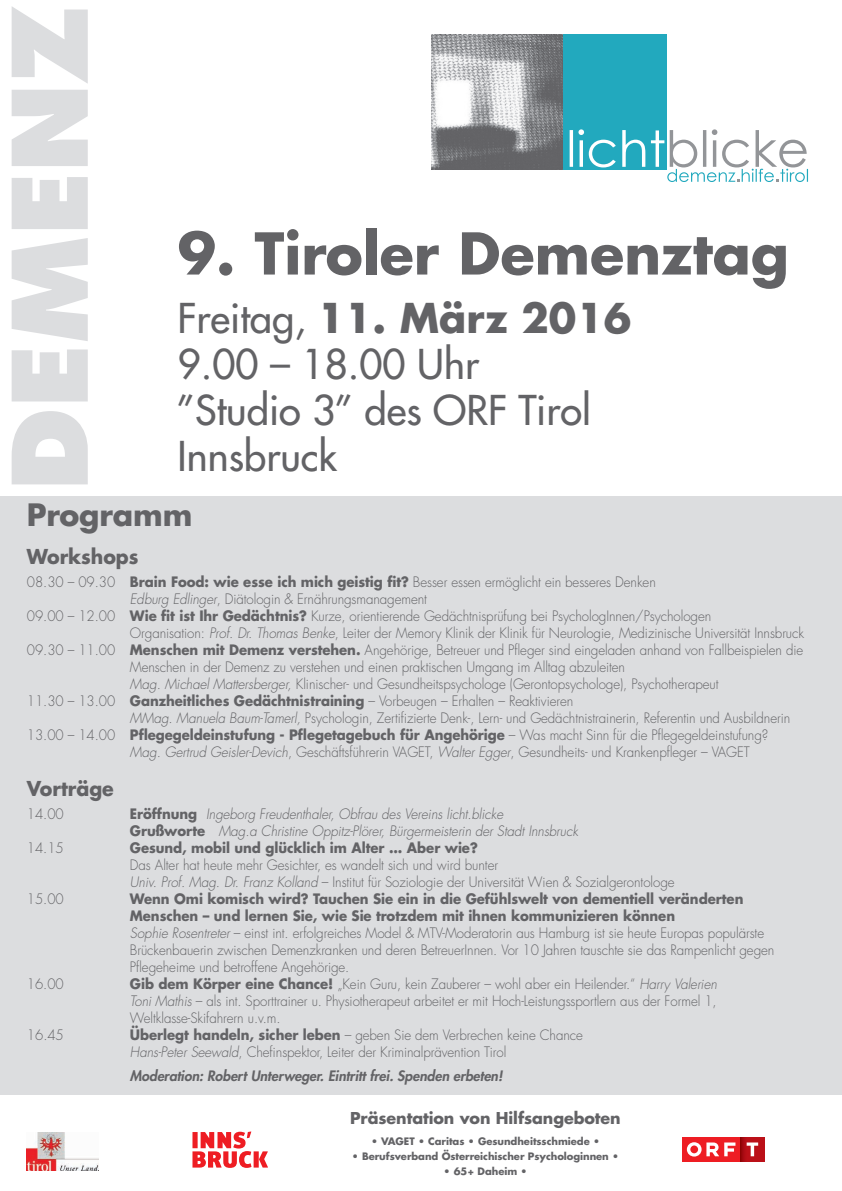
<style>
.page{position:relative;width:842px;height:1191px;background:#fff}
.page>*{position:absolute;margin:0;border:0;box-sizing:border-box;transform-origin:0 0}
.t1{font:800 101px "Futura";color:#dcdddf}
.t2{font:700 56px "Futura";color:#636366}
.t3{font:40px/46px "Futura";color:#636366}
.t4{font:700 30px "Futura";letter-spacing:-.005em;color:#636366}
.t5{font:700 20px "Futura";letter-spacing:-.005em;color:#636366;scale:.95 1}
.t6{font:700 15.9px "Futura";letter-spacing:-.005em;color:#636366}
.t7{font:300 14px/17px "Futura";letter-spacing:-.005em;color:#636366;scale:.95 1}
.t8{font:italic 300 14px/17px "Futura";letter-spacing:-.005em;color:#636366;scale:.95 1}
.t9{font:italic 800 14px "Futura";letter-spacing:-.005em;color:#636366}
.t10{font:700 14px "Futura";letter-spacing:-.005em;color:#636366;scale:.95 1}
.t11{font:700 10px "Futura";letter-spacing:-.005em;color:#636366}
.s1{font-weight:700}
.s2{font-style:italic}
.s3{font-weight:700;font-style:normal}
</style>
<div class="page">
<div style="left:0;top:496px;width:842px;height:598px;background:#dcdddf"></div>
<img style="left:431px;top:34px;width:132px;height:136px">
<div style="left:563px;top:34px;width:104px;height:136px;background:#22a9be"></div>
<svg style="left:570px;top:129px;width:238px;height:53px"></svg>
<img style="left:27px;top:1132px;width:72px;height:38px">
<svg style="left:192px;top:1131px;width:76px;height:36px"></svg>
<svg style="left:740px;top:1137px;width:25px;height:24px"></svg>
<div style="left:682px;top:1137px;width:58px;height:24px;background:#ee1d23"></div>
<svg style="left:687px;top:1142px;width:48px;height:14px"></svg>
<svg style="left:747px;top:1142px;width:11px;height:14px"></svg>
<h1 class="t1" style="left:-12px;top:491px;width:486px;rotate:-90deg">DEMENZ</h1>
<h2 class="t2" style="left:178px;top:215px;width:613px">9. Tiroler Demenztag</h2>
<h3 class="t3" style="left:178px;top:295px;width:455px">Freitag, <span class="s1">11. März 2016<br></span>9.00 – 18.00 Uhr<br>”Studio 3” des ORF Tirol<br>Innsbruck</h3>
<h3 class="t4" style="left:27px;top:494px;width:167px">Programm</h3>
<h3 class="t5" style="left:27px;top:543px;width:119px">Workshops</h3>
<p class="t7" style="left:27px;top:573px;width:663px">08.30 – 09.30 <span class="s1">Brain Food: wie esse ich mich geistig fit?</span> Besser essen ermöglicht ein besseres Denken</p>
<p class="t7" style="left:130px;top:590px;width:314px"><span class="s2">Edburg Edlinger</span>, Diätologin &amp; Ernährungsmanagement</p>
<p class="t7" style="left:27px;top:607px;width:722px">09.00 – 12.00 <span class="s1">Wie fit ist Ihr Gedächtnis?</span> Kurze, orientierende Gedächtnisprüfung bei PsychologInnen/Psychologen</p>
<p class="t7" style="left:130px;top:624px;width:711px">Organisation: <span class="s2">Prof. Dr. Thomas Benke</span>, Leiter der Memory Klinik der Klinik für Neurologie, Medizinische Universität Innsbruck</p>
<p class="t7" style="left:27px;top:641px;width:819px">09.30 – 11.00 <span class="s1">Menschen mit Demenz verstehen.</span> Angehörige, Betreuer und Pfleger sind eingeladen anhand von Fallbeispielen die</p>
<p class="t7" style="left:130px;top:658px;width:523px">Menschen in der Demenz zu verstehen und einen praktischen Umgang im Alltag abzuleiten</p>
<p class="t7" style="left:130px;top:675px;width:621px"><span class="s2">Mag. Michael Mattersberger,</span> Klinischer- und Gesundheitspsychologe (Gerontopsychologe), Psychotherapeut</p>
<p class="t7" style="left:27px;top:692px;width:577px">11.30 – 13.00 <span class="s1">Ganzheitliches Gedächtnistraining</span> – Vorbeugen – Erhalten – Reaktivieren</p>
<p class="t7" style="left:130px;top:709px;width:696px"><span class="s2">MMag. Manuela Baum-Tamerl,</span> Psychologin, Zertifizierte Denk-, Lern- und Gedächtnistrainerin, Referentin und Ausbildnerin</p>
<p class="t7" style="left:27px;top:726px;width:782px">13.00 – 14.00 <span class="s1">Pflegegeldeinstufung - Pflegetagebuch für Angehörige</span> – Was macht Sinn für die Pflegegeldeinstufung?</p>
<p class="t7" style="left:130px;top:743px;width:654px"><span class="s2">Mag. Gertrud Geisler-Devich</span>, Geschäftsführerin VAGET, <span class="s2">Walter Egger</span>, Gesundheits- und Krankenpfleger – VAGET</p>
<h3 class="t5" style="left:27px;top:775px;width:93px">Vorträge</h3>
<p class="t7" style="left:27px;top:805px;width:40px">14.00</p>
<p class="t8" style="left:130px;top:805px;width:473px"><span class="s3">Eröffnung</span> Ingeborg Freudenthaler, Obfrau des Vereins licht.blicke<br><span class="s3">Grußworte</span> Mag.a Christine Oppitz-Plörer, Bürgermeisterin der Stadt Innsbruck</p>
<p class="t7" style="left:27px;top:839px;width:40px">14.15</p>
<p class="t10" style="left:130px;top:838px;width:368px">Gesund, mobil und glücklich im Alter ... Aber wie?</p>
<p class="t7" style="left:130px;top:856px;width:575px">Das Alter hat heute mehr Gesichter, es wandelt sich und wird bunter<br><span class="s2">Univ. Prof. Mag. Dr. Franz Kolland</span> – Institut für Soziologie der Universität Wien &amp; Sozialgerontologe</p>
<p class="t7" style="left:27px;top:890px;width:40px">15.00</p>
<p class="t7" style="left:130px;top:890px;width:680px"><span class="s1">Wenn Omi komisch wird? Tauchen Sie ein in die Gefühlswelt von dementiell veränderten Menschen – und lernen Sie, wie Sie trotzdem mit ihnen kommunizieren können<br></span><span class="s2">Sophie Rosentreter</span> – einst int. erfolgreiches Model &amp; MTV-Moderatorin aus Hamburg ist sie heute Europas populärste Brückenbauerin zwischen Demenzkranken und deren BetreuerInnen. Vor 10 Jahren tauschte sie das Rampenlicht gegen Pflegeheime und betroffene Angehörige.</p>
<p class="t7" style="left:27px;top:975px;width:40px">16.00</p>
<p class="t7" style="left:130px;top:975px;width:619px;text-align:justify"><span class="s1">Gib dem Körper eine Chance!</span> „Kein Guru, kein Zauberer – wohl aber ein Heilender.“ <span class="s2">Harry Valerien Toni Mathis</span> – als int. Sporttrainer u. Physiotherapeut arbeitet er mit Hoch-Leistungssportlern aus der Formel 1, Weltklasse-Skifahrern u.v.m.</p>
<p class="t7" style="left:27px;top:1026px;width:40px">16.45</p>
<p class="t7" style="left:130px;top:1026px;width:478px"><span class="s1">Überlegt handeln, sicher leben</span> – geben Sie dem Verbrechen keine Chance<br><span class="s2">Hans-Peter Seewald</span>, Chefinspektor, Leiter der Kriminalprävention Tirol</p>
<p class="t9" style="left:130px;top:1067px;width:374px">Moderation: Robert Unterweger. Eintritt frei. Spenden erbeten!</p>
<p class="t6" style="left:350px;top:1107px;width:272px">Präsentation von Hilfsangeboten</p>
<p class="t11" style="left:371px;top:1134px;width:230px">• VAGET • Caritas • Gesundheitsschmiede •</p>
<p class="t11" style="left:352px;top:1149px;width:269px">• Berufsverband Österreichischer Psychologinnen •</p>
<p class="t11" style="left:443px;top:1163px;width:85px">• 65+ Daheim •</p>
</div>
